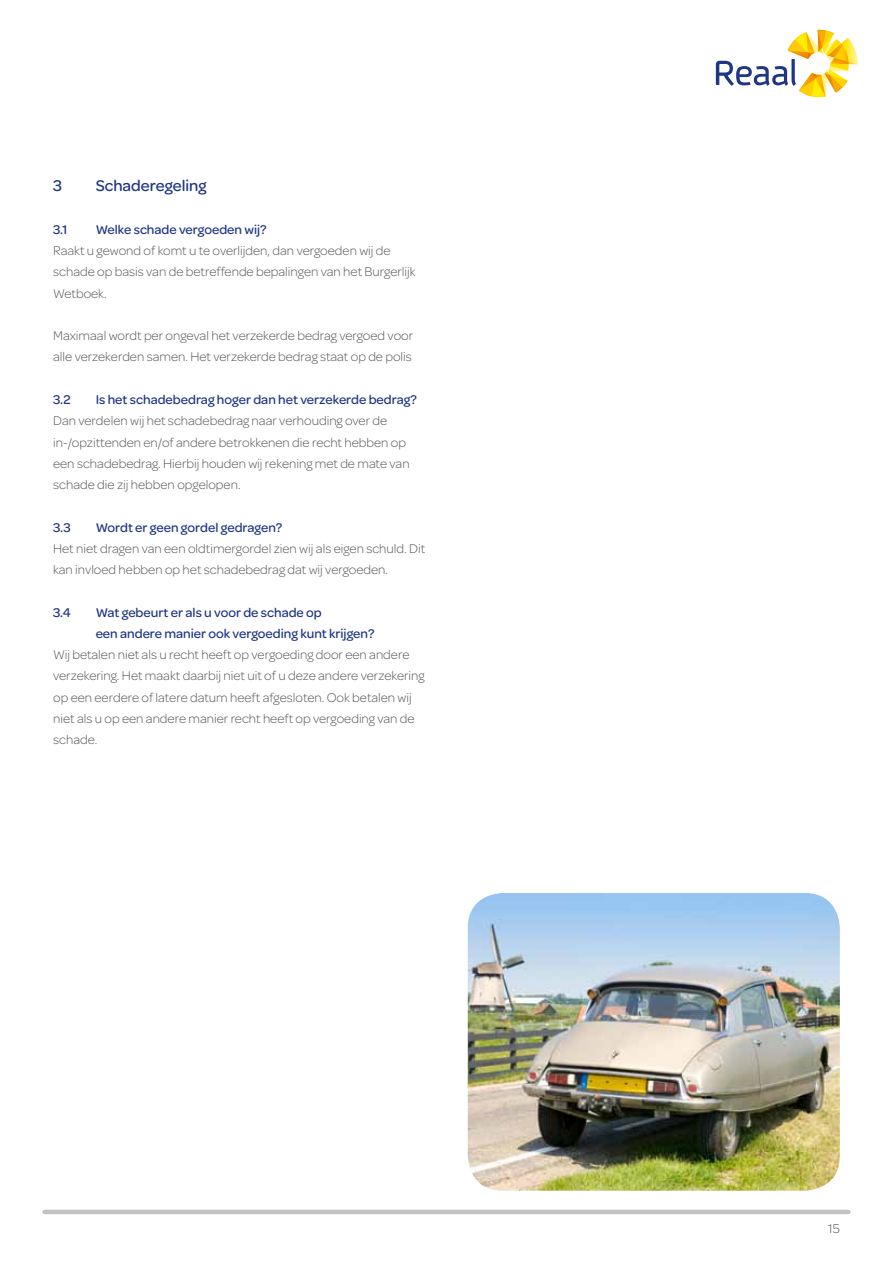
<style>
.page{position:relative;width:893px;height:1263px;background:#fff}
.page>*{position:absolute;margin:0;border:0;box-sizing:border-box;transform-origin:0 0}
.t1{font:500 16.5px "Omnes";color:#1f3685}
.t2{font:300 13.5px/21.3px "Omnes";color:#575756}
.t3{font:500 13.5px/21.3px "Omnes";color:#1f3685}
</style>
<div class="page">
<svg style="left:716px;top:30px;width:141px;height:67px"></svg>
<hr style="left:45px;top:1210px;width:803px;height:4px;background:#c2c2c2">
<img style="left:468px;top:893px;width:372px;height:298px">
<p class="t1" style="left:53px;top:174px;width:11px">3</p>
<p class="t1" style="left:96px;top:174px;width:112px">Schaderegeling</p>
<p class="t3" style="left:53px;top:218px;width:16px">3.1</p>
<p class="t3" style="left:96px;top:218px;width:173px">Welke schade vergoeden wij?</p>
<p class="t2" style="left:53px;top:240px;width:364px">Raakt u gewond of komt u te overlijden, dan vergoeden wij de schade op basis van de betreffende bepalingen van het Burgerlijk<br>Wetboek.</p>
<p class="t2" style="left:53px;top:325px;width:362px">Maximaal wordt per ongeval het verzekerde bedrag vergoed voor alle verzekerden samen. Het verzekerde bedrag staat op de polis</p>
<p class="t3" style="left:53px;top:388px;width:19px">3.2</p>
<p class="t3" style="left:96px;top:388px;width:323px">Is het schadebedrag hoger dan het verzekerde bedrag?</p>
<p class="t2" style="left:53px;top:410px;width:358px">Dan verdelen wij het schadebedrag naar verhouding over de in-/opzittenden en/of andere betrokkenen die recht hebben op een schadebedrag. Hierbij houden wij rekening met de mate van schade die zij hebben opgelopen.</p>
<p class="t3" style="left:53px;top:516px;width:19px">3.3</p>
<p class="t3" style="left:96px;top:516px;width:188px">Wordt er geen gordel gedragen?</p>
<p class="t2" style="left:53px;top:537px;width:374px">Het niet dragen van een oldtimergordel zien wij als eigen schuld. Dit kan invloed hebben op het schadebedrag dat wij vergoeden.</p>
<p class="t3" style="left:53px;top:601px;width:19px">3.4</p>
<p class="t3" style="left:96px;top:601px;width:280px">Wat gebeurt er als u voor de schade op<br>een andere manier ook vergoeding kunt krijgen?</p>
<p class="t2" style="left:53px;top:644px;width:373px">Wij betalen niet als u recht heeft op vergoeding door een andere verzekering. Het maakt daarbij niet uit of u deze andere verzekering op een eerdere of latere datum heeft afgesloten. Ook betalen wij niet als u op een andere manier recht heeft op vergoeding van de schade.</p>
<p class="t2" style="left:828px;top:1218px;width:13px">15</p>
</div>
